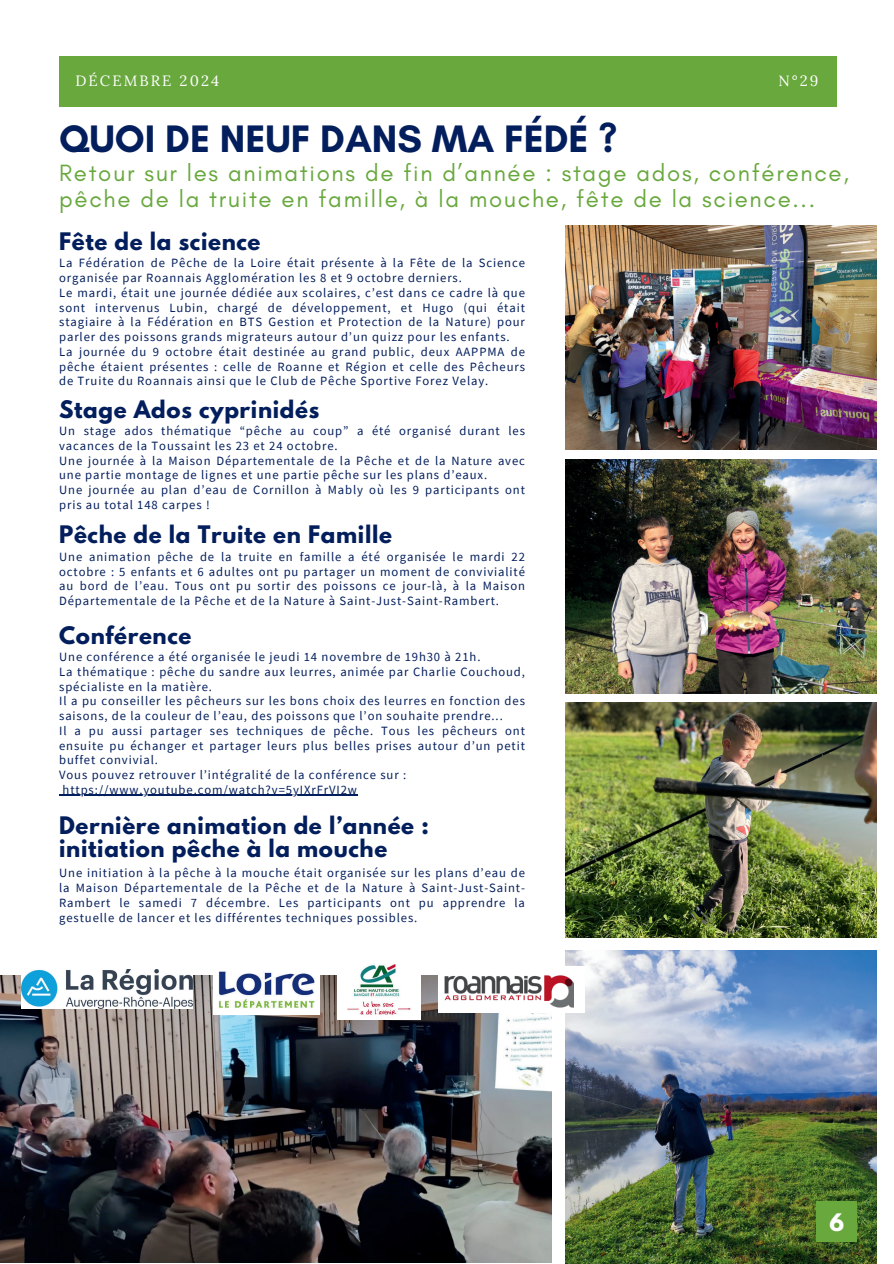
<style>
.page{position:relative;width:894px;height:1264px;background:#fff}
.page>*{position:absolute;margin:0;border:0;box-sizing:border-box;transform-origin:0 0}
.t1{font:700 39px "Glacial Indifference";color:#031e5c}
.t2{font:24px/25.8px "Glacial Indifference";letter-spacing:.07em;color:#68a83d}
.t3{font:700 21.45px/22.5px "League Spartan";letter-spacing:.03em;color:#031e5c}
.t4{font:700 21.45px "League Spartan";color:#fff}
.t5{font:14.85px "Lora";letter-spacing:.14em;color:#fff}
.t6{font:12.6px/14.7px "Source Sans Pro";letter-spacing:.07em;color:#031e5c}
</style>
<div class="page">
<div style="left:59px;top:56px;width:776px;height:51px;background:#68a83d"></div>
<img style="left:565px;top:225px;width:311px;height:224px">
<img style="left:565px;top:950px;width:311px;height:313px">
<div style="left:816px;top:1201px;width:40px;height:40px;background:#68a83d"></div>
<img style="left:565px;top:459px;width:311px;height:234px">
<img style="left:565px;top:703px;width:311px;height:234px">
<img style="left:0;top:975px;width:551px;height:287px">
<img style="left:21px;top:969px;width:171px;height:39px">
<img style="left:214px;top:971px;width:105px;height:43px">
<img style="left:338px;top:964px;width:82px;height:55px">
<div style="left:437px;top:966px;width:147px;height:46px;background:#fff"></div>
<img style="left:444px;top:975px;width:129px;height:33px">
<hr style="left:63px;top:794px;width:295px;height:2px;background:#031e5c">
<p class="t5" style="left:75px;top:69px;width:145px">DÉCEMBRE 2024</p>
<p class="t5" style="left:778px;top:69px;width:42px">N°29</p>
<h1 class="t1" style="left:59px;top:115px;width:559px">QUOI DE NEUF DANS MA FÉDÉ ?</h1>
<h2 class="t2" style="left:59px;top:160px;width:791px">Retour sur les animations de fin d’année : stage ados, conférence, pêche de la truite en famille, à la mouche, fête de la science...</h2>
<h3 class="t3" style="left:59px;top:230px;width:203px">Fête de la science</h3>
<p class="t6" style="left:59px;top:256px;width:467px">La Fédération de Pêche de la Loire était présente à la Fête de la Science organisée par Roannais Agglomération les 8 et 9 octobre derniers.<br>Le mardi, était une journée dédiée aux scolaires, c’est dans ce cadre là que sont intervenus Lubin, chargé de développement, et Hugo (qui était stagiaire à la Fédération en BTS Gestion et Protection de la Nature) pour parler des poissons grands migrateurs autour d’un quizz pour les enfants.<br>La journée du 9 octobre était destinée au grand public, deux AAPPMA de pêche étaient présentes : celle de Roanne et Région et celle des Pêcheurs de Truite du Roannais ainsi que le Club de Pêche Sportive Forez Velay.</p>
<h3 class="t3" style="left:59px;top:397px;width:261px">Stage Ados cyprinidés</h3>
<p class="t6" style="left:59px;top:423px;width:467px">Un stage ados thématique “pêche au coup” a été organisé durant les vacances de la Toussaint les 23 et 24 octobre.<br>Une journée à la Maison Départementale de la Pêche et de la Nature avec une partie montage de lignes et une partie pêche sur les plans d’eaux.<br>Une journée au plan d’eau de Cornillon à Mably où les 9 participants ont pris au total 148 carpes !</p>
<h3 class="t3" style="left:59px;top:523px;width:334px">Pêche de la Truite en Famille</h3>
<p class="t6" style="left:59px;top:549px;width:467px;text-align:justify">Une animation pêche de la truite en famille a été organisée le mardi 22 octobre : 5 enfants et 6 adultes ont pu partager un moment de convivialité au bord de l’eau. Tous ont pu sortir des poissons ce jour-là, à la Maison Départementale de la Pêche et de la Nature à Saint-Just-Saint-Rambert.</p>
<h3 class="t3" style="left:59px;top:623px;width:134px">Conférence</h3>
<p class="t6" style="left:59px;top:649px;width:467px">Une conférence a été organisée le jeudi 14 novembre de 19h30 à 21h.<br>La thématique : pêche du sandre aux leurres, animée par Charlie Couchoud, spécialiste en la matière.<br>Il a pu conseiller les pêcheurs sur les bons choix des leurres en fonction des saisons, de la couleur de l’eau, des poissons que l’on souhaite prendre...<br>Il a pu aussi partager ses techniques de pêche. Tous les pêcheurs ont ensuite pu échanger et partager leurs plus belles prises autour d’un petit buffet convivial.<br>Vous pouvez retrouver l’intégralité de la conférence sur : https://www.youtube.com/watch?v=5yIXrFrVI2w</p>
<h3 class="t3" style="left:59px;top:814px;width:371px">Dernière animation de l’année : initiation pêche à la mouche</h3>
<p class="t6" style="left:59px;top:865px;width:467px;text-align:justify">Une initiation à la pêche à la mouche était organisée sur les plans d’eau de la Maison Départementale de la Pêche et de la Nature à Saint-Just-Saint-Rambert le samedi 7 décembre. Les participants ont pu apprendre la gestuelle de lancer et les différentes techniques possibles.</p>
<h3 class="t4" style="left:829px;top:1205px;width:16px">6</h3>
</div>
